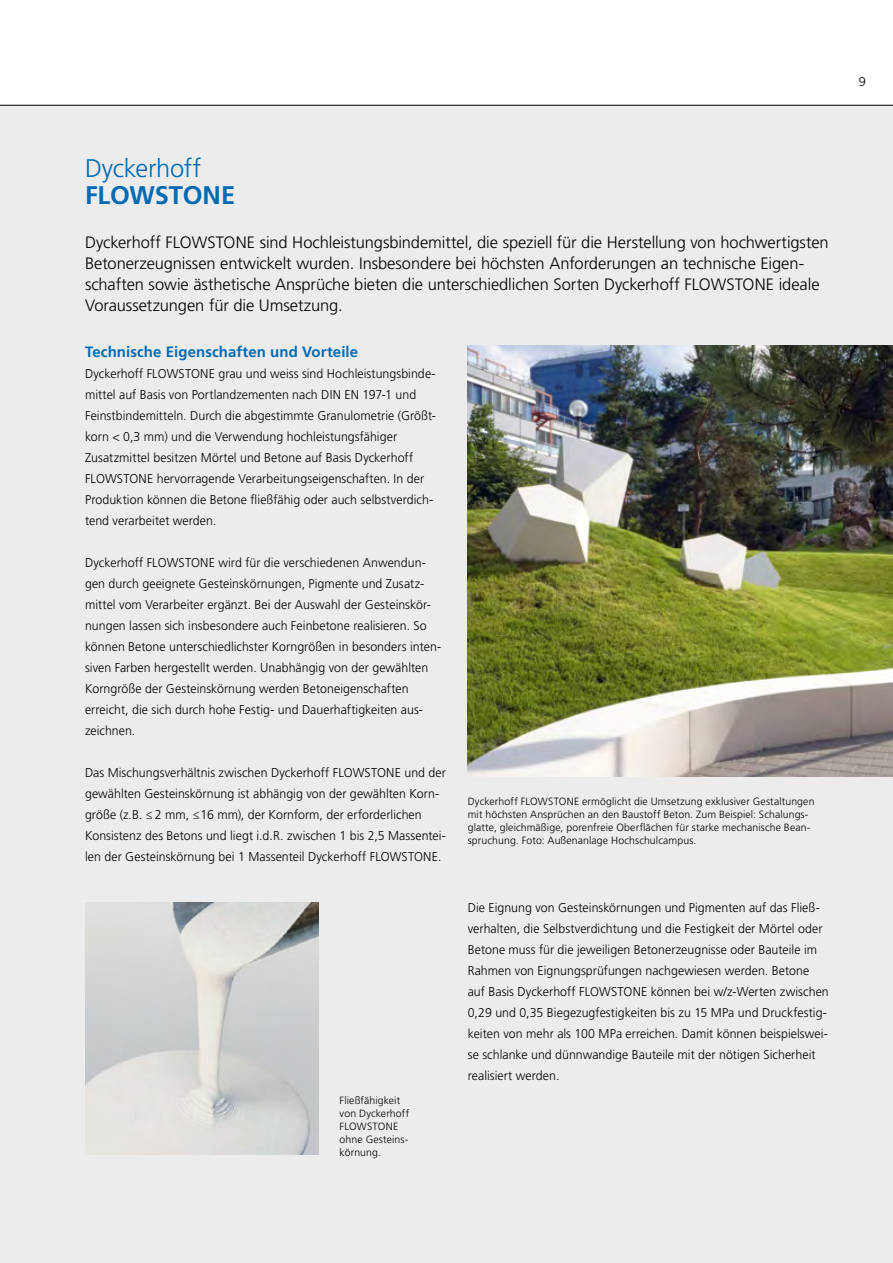
<style>
.page{position:relative;width:893px;height:1263px;background:#fff}
.page>*{position:absolute;margin:0;border:0;box-sizing:border-box;transform-origin:0 0}
.t1{font:300 25.5px "Frutiger LT Std";letter-spacing:-.01em;color:#006ab3}
.t2{font:700 25.5px "Frutiger LT Std";letter-spacing:-.005em;color:#006ab3}
.t3{font:300 16.5px/21px "Frutiger LT Std";letter-spacing:-.005em;color:#000}
.t4{font:700 15px "Frutiger LT Std";letter-spacing:.005em;color:#006ab3}
.t5{font:300 12.75px/21px "Frutiger LT Std";letter-spacing:.005em;color:#000}
.t6{font:300 10.5px/12.9px "Frutiger LT Std";letter-spacing:.01em;color:#000}
</style>
<div class="page">
<div style="left:0;top:105px;width:893px;height:1158px;background:#ececed"></div>
<hr style="left:0;top:105px;width:893px;height:1px;background:#000">
<img style="left:468px;top:345px;width:425px;height:432px">
<img style="left:85px;top:902px;width:234px;height:253px">
<h1 class="t1" style="left:85px;top:153px;width:118px">Dyckerhoff</h1>
<h1 class="t2" style="left:85px;top:180px;width:152px">FLOWSTONE</h1>
<p class="t3" style="left:85px;top:232px;width:745px">Dyckerhoff FLOWSTONE sind Hochleistungsbindemittel, die speziell für die Herstellung von hochwertigsten Betonerzeugnissen entwickelt wurden. Insbesondere bei höchsten Anforderungen an technische Eigen&shy;schaften sowie ästhetische Ansprüche bieten die unterschiedlichen Sorten Dyckerhoff FLOWSTONE ideale Voraussetzungen für die Umsetzung.</p>
<p class="t4" style="left:85px;top:343px;width:275px">Technische Eigenschaften und Vorteile</p>
<p class="t5" style="left:85px;top:363px;width:351px">Dyckerhoff FLOWSTONE grau und weiss sind Hochleistungsbinde&shy;mittel auf Basis von Portlandzementen nach DIN EN 197-1 und Feinstbindemitteln. Durch die abgestimmte Granulometrie (Größt&shy;korn &lt; 0,3 mm) und die Verwendung hochleistungsfähiger Zusatzmittel besitzen Mörtel und Betone auf Basis Dyckerhoff FLOWSTONE hervorragende Verarbeitungseigenschaften. In der Produktion können die Betone fließfähig oder auch selbstverdich&shy;tend verarbeitet werden.</p>
<p class="t5" style="left:85px;top:552px;width:358px">Dyckerhoff FLOWSTONE wird für die verschiedenen Anwendun&shy;gen durch geeignete Gesteinskörnungen, Pigmente und Zusatz&shy;mittel vom Verarbeiter ergänzt. Bei der Auswahl der Gesteinskör&shy;nungen lassen sich insbesondere auch Feinbetone realisieren. So können Betone unterschiedlichster Korngrößen in besonders inten&shy;siven Farben hergestellt werden. Unabhängig von der gewählten Korngröße der Gesteinskörnung werden Betoneigenschaften erreicht, die sich durch hohe Festig- und Dauerhaftigkeiten aus&shy;zeichnen.</p>
<p class="t5" style="left:85px;top:762px;width:362px">Das Mischungsverhältnis zwischen Dyckerhoff FLOWSTONE und der gewählten Gesteinskörnung ist abhängig von der gewählten Korn&shy;größe (z.B. ≤ 2 mm, ≤16 mm), der Kornform, der erforderlichen Konsistenz des Betons und liegt i.d.R. zwischen 1 bis 2,5 Massentei&shy;len der Gesteinskörnung bei 1 Massenteil Dyckerhoff FLOWSTONE.</p>
<p class="t6" style="left:340px;top:1094px;width:71px">Fließfähigkeit von Dyckerhoff<br>FLOWSTONE ohne Gesteins&shy;körnung.</p>
<p class="t6" style="left:468px;top:795px;width:348px">Dyckerhoff FLOWSTONE ermöglicht die Umsetzung exklusiver Gestaltungen mit höchsten Ansprüchen an den Baustoff Beton. Zum Beispiel: Schalungs&shy;glatte, gleichmäßige, porenfreie Oberflächen für starke mechanische Bean&shy;spruchung. Foto: Außenanlage Hochschulcampus.</p>
<p class="t5" style="left:468px;top:897px;width:363px">Die Eignung von Gesteinskörnungen und Pigmenten auf das Fließ&shy;verhalten, die Selbstverdichtung und die Festigkeit der Mörtel oder Betone muss für die jeweiligen Betonerzeugnisse oder Bauteile im Rahmen von Eignungsprüfungen nachgewiesen werden. Betone auf Basis Dyckerhoff FLOWSTONE können bei w/z-Werten zwischen 0,29 und 0,35 Biegezugfestigkeiten bis zu 15 MPa und Druckfestig&shy;keiten von mehr als 100 MPa erreichen. Damit können beispielswei&shy;se schlanke und dünnwandige Bauteile mit der nötigen Sicherheit realisiert werden.</p>
<p class="t5" style="left:859px;top:71px;width:9px">9</p>
</div>
